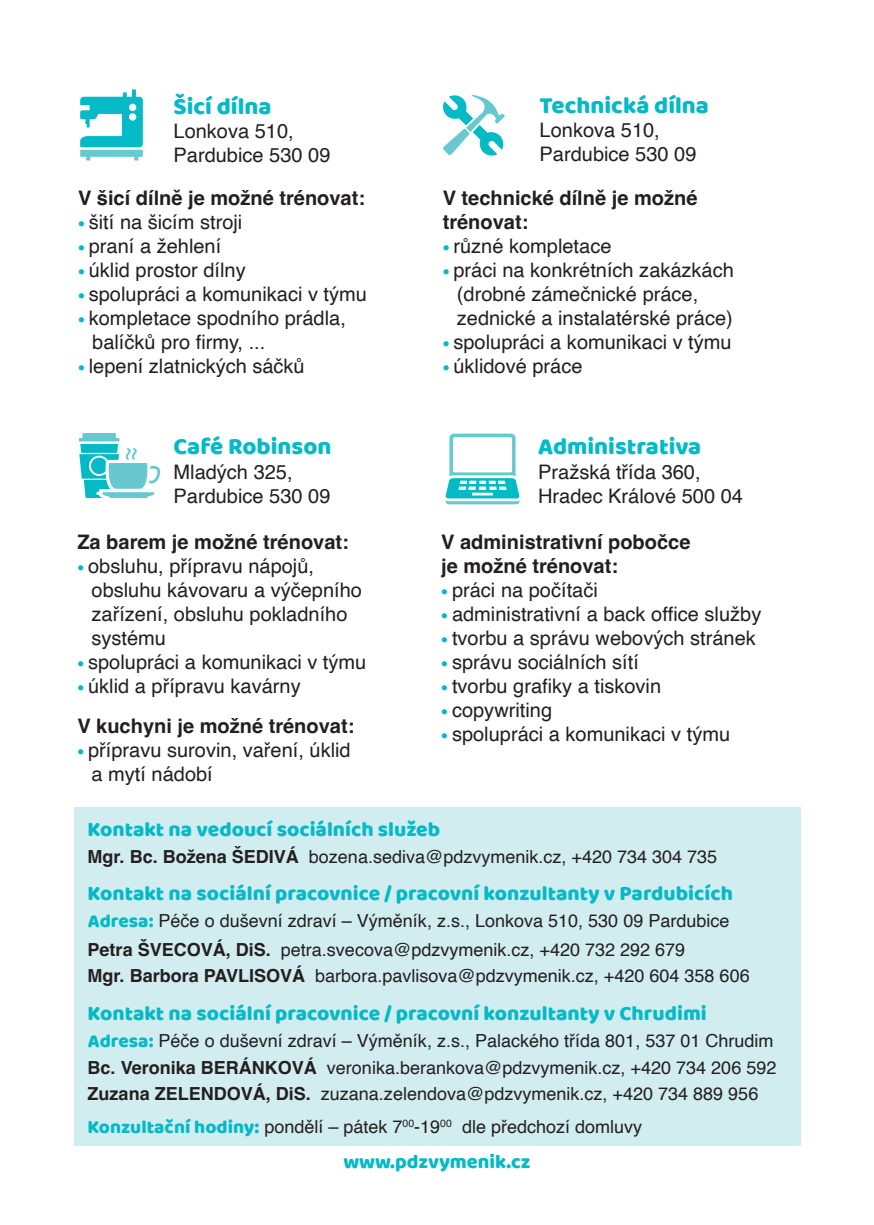
<style>
.page{position:relative;width:874px;height:1225px;background:#fff}
.page>*{position:absolute;margin:0;border:0;box-sizing:border-box;transform-origin:0 0}
.t1{font:24px "Baloo";color:#03bac6}
.t2{font:21px "Baloo";color:#03bac6}
.t3{font:20px/24px "Helvetica";color:#231f20}
.t4{font:700 20px/24px "Helvetica";color:#231f20}
.t5{font:20px "Baloo";color:#03bac6}
.t6{font:18px/26px "Helvetica";color:#231f20}
.s1{font-family:"Myriad Pro";font-weight:700;color:#03bac6}
.s2{font-family:"Myriad Pro";color:#03bac6}
.s3{font-weight:400}
.s4{font-weight:700}
.s5{font-family:"Baloo";font-size:19px;color:#03bac6}
</style>
<div class="page">
<svg style="left:80px;top:89px;width:63px;height:71px"></svg>
<svg style="left:79px;top:433px;width:81px;height:65px"></svg>
<svg style="left:443px;top:94px;width:61px;height:62px"></svg>
<svg style="left:445px;top:433px;width:74px;height:71px"></svg>
<div style="left:74px;top:806px;width:725px;height:339px;background:#d2edf0"></div>
<p class="t1" style="left:173px;top:91px;width:99px">Šicí dílna</p>
<p class="t3" style="left:173px;top:119px;width:158px">Lonkova 510,<br>Pardubice 530 09</p>
<p class="t4" style="left:78px;top:188px;width:288px">V šicí dílně je možné trénovat:</p>
<p class="t3" style="left:78px;top:210px;width:166px"><span class="s1">•</span> šití na šicím stroji</p>
<p class="t3" style="left:78px;top:234px;width:145px"><span class="s1">•</span> praní a žehlení</p>
<p class="t3" style="left:78px;top:258px;width:169px"><span class="s1">•</span> úklid prostor dílny</p>
<p class="t3" style="left:78px;top:282px;width:290px"><span class="s1">•</span> spolupráci a komunikaci v týmu</p>
<p class="t3" style="left:92px;top:306px;width:255px;text-indent:-14px"><span class="s1">•</span> kompletace spodního prádla, balíčků pro firmy, ...</p>
<p class="t3" style="left:78px;top:354px;width:228px"><span class="s1">•</span> lepení zlatnických sáčků</p>
<p class="t1" style="left:173px;top:432px;width:159px">Café Robinson</p>
<p class="t3" style="left:173px;top:460px;width:158px">Mladých 325,<br>Pardubice 530 09</p>
<p class="t4" style="left:77px;top:532px;width:273px">Za barem je možné trénovat:</p>
<p class="t3" style="left:91px;top:554px;width:272px;text-indent:-14px"><span class="s1">•</span> obsluhu, přípravu nápojů, obsluhu kávovaru a výčepního zařízení, obsluhu pokladního systému</p>
<p class="t3" style="left:77px;top:650px;width:290px"><span class="s1">•</span> spolupráci a komunikaci v týmu</p>
<p class="t4" style="left:77px;top:668px;width:278px;line-height:40px"><span class="s2">•</span> <span class="s3">úklid a přípravu kavárny<br></span>V kuchyni je možné trénovat:</p>
<p class="t3" style="left:91px;top:738px;width:260px;text-indent:-14px"><span class="s1">•</span> přípravu surovin, vaření, úklid a mytí nádobí</p>
<p class="t1" style="left:539px;top:91px;width:171px">Technická dílna</p>
<p class="t3" style="left:539px;top:119px;width:158px">Lonkova 510,<br>Pardubice 530 09</p>
<p class="t4" style="left:442px;top:188px;width:256px">V technické dílně je možné trénovat:</p>
<p class="t3" style="left:442px;top:234px;width:170px"><span class="s1">•</span> různé kompletace</p>
<p class="t3" style="left:456px;top:258px;width:278px;text-indent:-14px"><span class="s1">•</span> práci na konkrétních zakázkách (drobné zámečnické práce, zednické a instalatérské práce)</p>
<p class="t3" style="left:442px;top:330px;width:290px"><span class="s1">•</span> spolupráci a komunikaci v týmu</p>
<p class="t3" style="left:442px;top:354px;width:141px"><span class="s1">•</span> úklidové práce</p>
<p class="t1" style="left:538px;top:432px;width:164px">Administrativa</p>
<p class="t3" style="left:538px;top:460px;width:206px">Pražská třída 360,<br>Hradec Králové 500 04</p>
<p class="t4" style="left:441px;top:532px;width:250px">V administrativní pobočce je možné trénovat:</p>
<p class="t3" style="left:441px;top:578px;width:158px"><span class="s1">•</span> práci na počítači</p>
<p class="t3" style="left:441px;top:602px;width:321px"><span class="s1">•</span> administrativní a back office služby</p>
<p class="t3" style="left:441px;top:626px;width:316px"><span class="s1">•</span> tvorbu a správu webových stránek</p>
<p class="t3" style="left:441px;top:650px;width:199px"><span class="s1">•</span> správu sociálních sítí</p>
<p class="t3" style="left:441px;top:674px;width:221px"><span class="s1">•</span> tvorbu grafiky a tiskovin</p>
<p class="t3" style="left:441px;top:698px;width:112px"><span class="s1">•</span> copywriting</p>
<p class="t3" style="left:441px;top:722px;width:290px"><span class="s1">•</span> spolupráci a komunikaci v týmu</p>
<p class="t2" style="left:88px;top:816px;width:354px">Kontakt na vedoucí sociálních služeb</p>
<p class="t6" style="left:88px;top:844px;width:631px"><span class="s4">Mgr. Bc. Božena ŠEDIVÁ</span> bozena.sediva@pdzvymenik.cz, +420 734 304 735</p>
<p class="t2" style="left:88px;top:880px;width:646px">Kontakt na sociální pracovnice / pracovní konzultanty v Pardubicích</p>
<p class="t6" style="left:88px;top:908px;width:642px"><span class="s5">Adresa:</span> Péče o duševní zdraví – Výměník, z.s., Lonkova 510, 530 09 Pardubice</p>
<p class="t6" style="left:88px;top:937px;width:663px"><span class="s4">Petra ŠVECOVÁ, DiS.</span> petra.svecova@pdzvymenik.cz, +420 732 292 679<br><span class="s4">Mgr. Barbora PAVLISOVÁ</span> barbora.pavlisova@pdzvymenik.cz, +420 604 358 606</p>
<p class="t2" style="left:88px;top:1000px;width:620px">Kontakt na sociální pracovnice / pracovní konzultanty v Chrudimi</p>
<p class="t6" style="left:88px;top:1028px;width:686px"><span class="s5">Adresa:</span> Péče o duševní zdraví – Výměník, z.s., Palackého třída 801, 537 01 Chrudim</p>
<p class="t6" style="left:88px;top:1055px;width:690px"><span class="s4">Bc. Veronika BERÁNKOVÁ</span> veronika.berankova@pdzvymenik.cz, +420 734 206 592<br><span class="s4">Zuzana ZELENDOVÁ, DiS.</span> zuzana.zelendova@pdzvymenik.cz, +420 734 889 956</p>
<p class="t6" style="left:88px;top:1114px;width:556px"><span class="s5">Konzultační hodiny:</span> pondělí – pátek 7<sup>00</sup>-19<sup>00</sup> dle předchozí domluvy</p>
<p class="t5" style="left:343px;top:1149px;width:188px">www.pdzvymenik.cz</p>
</div>
